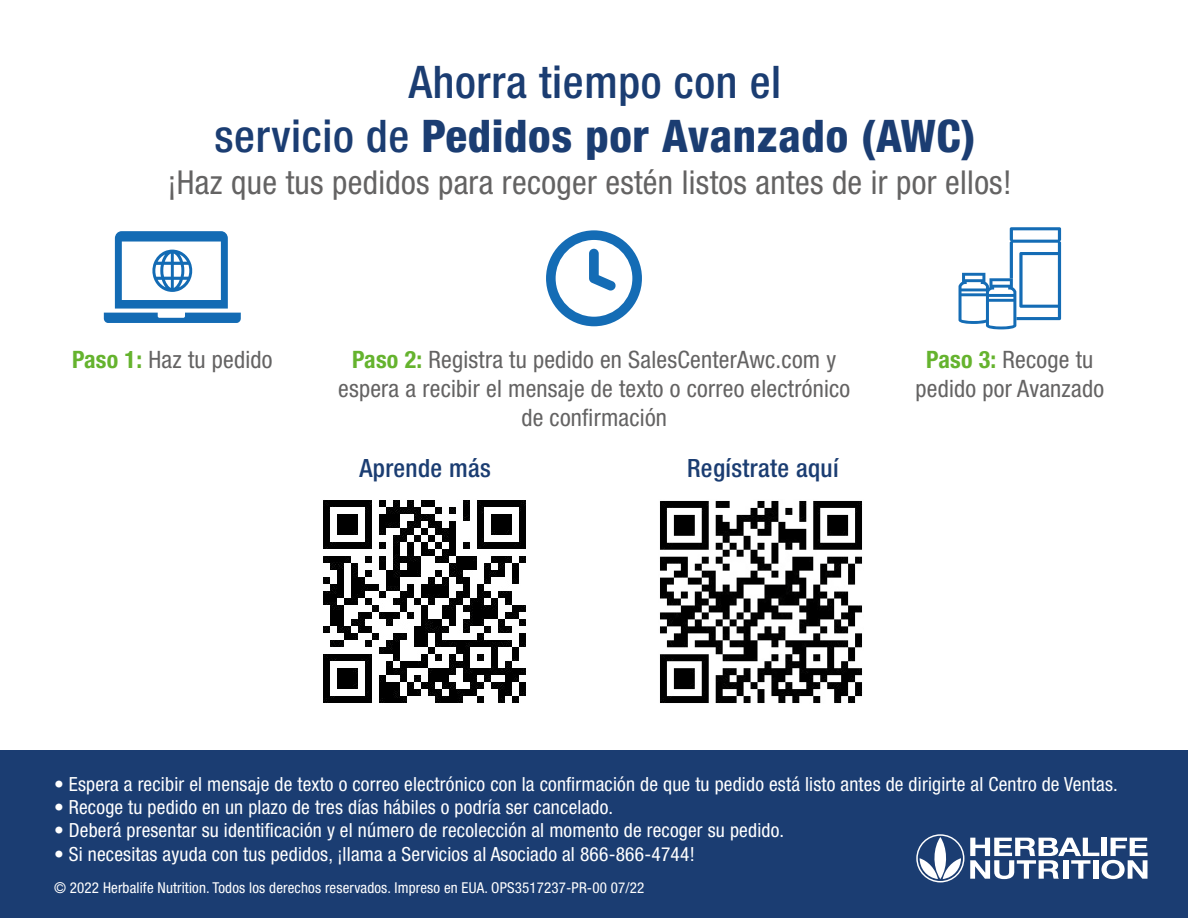
<style>
.page{position:relative;width:1188px;height:918px;background:#fff}
.page>*{position:absolute;margin:0;border:0;box-sizing:border-box;transform-origin:0 0}
.t1{font:500 condensed 45px/54px "Helvetica Neue LT Std";letter-spacing:.015em;color:#1b3d72;text-align:center}
.t2{font:condensed 33px "Helvetica Neue LT Std";letter-spacing:.01em;color:#646363}
.t3{font:500 condensed 25.2px "Helvetica Neue LT Std";letter-spacing:.015em;color:#1b3d72}
.t4{font:condensed 24px/28.8px "Helvetica Neue LT Std";letter-spacing:.01em;color:#646363;text-align:center}
.t5{font:condensed 19.5px "Helvetica Neue LT Std";letter-spacing:.01em;color:#fff}
.t6{font:condensed 15px "Helvetica Neue LT Std";letter-spacing:.01em;color:#fff}
.s1{font-weight:800}
.s2{font-weight:700;color:#65b32e}
</style>
<div class="page">
<div style="left:0;top:751px;width:1188px;height:167px;background:#1b3d72"></div>
<svg style="left:970px;top:838px;width:177px;height:41px"></svg>
<svg style="left:916px;top:834px;width:48px;height:48px"></svg>
<svg style="left:104px;top:231px;width:137px;height:92px"></svg>
<svg style="left:546px;top:230px;width:96px;height:96px"></svg>
<svg style="left:959px;top:227px;width:102px;height:102px"></svg>
<img style="left:660px;top:501px;width:202px;height:202px">
<img style="left:323px;top:500px;width:203px;height:203px">
<h1 class="t1" style="left:214px;top:54px;width:763px">Ahorra tiempo con el<br>servicio de <span class="s1">Pedidos por Avanzado (AWC)</span></h1>
<h2 class="t2" style="left:168px;top:163px;width:845px">¡Haz que tus pedidos para recoger estén listos antes de ir por ellos!</h2>
<p class="t4" style="left:72px;top:345px;width:202px"><span class="s2">Paso 1:</span> Haz tu pedido</p>
<p class="t4" style="left:338px;top:345px;width:514px"><span class="s2">Paso 2:</span> Registra tu pedido en SalesCenterAwc.com y espera a recibir el mensaje de texto o correo electrónico de confirmación</p>
<p class="t3" style="left:359px;top:453px;width:133px">Aprende más</p>
<p class="t3" style="left:687px;top:453px;width:153px">Regístrate aquí</p>
<p class="t4" style="left:915px;top:345px;width:190px"><span class="s2">Paso 3:</span> Recoge tu pedido por Avanzado</p>
<p class="t5" style="left:54px;top:772px;width:1065px">• Espera a recibir el mensaje de texto o correo electrónico con la confirmación de que tu pedido está listo antes de dirigirte al Centro de Ventas.</p>
<p class="t5" style="left:54px;top:796px;width:561px">• Recoge tu pedido en un plazo de tres días hábiles o podría ser cancelado.</p>
<p class="t5" style="left:54px;top:819px;width:732px">• Deberá presentar su identificación y el número de recolección al momento de recoger su pedido.</p>
<p class="t5" style="left:54px;top:843px;width:642px">• Si necesitas ayuda con tus pedidos, ¡llama a Servicios al Asociado al 866-866-4744!</p>
<p class="t6" style="left:54px;top:879px;width:592px">© 2022 Herbalife Nutrition. Todos los derechos reservados. Impreso en EUA. OPS3517237-PR-00 07/22</p>
</div>
